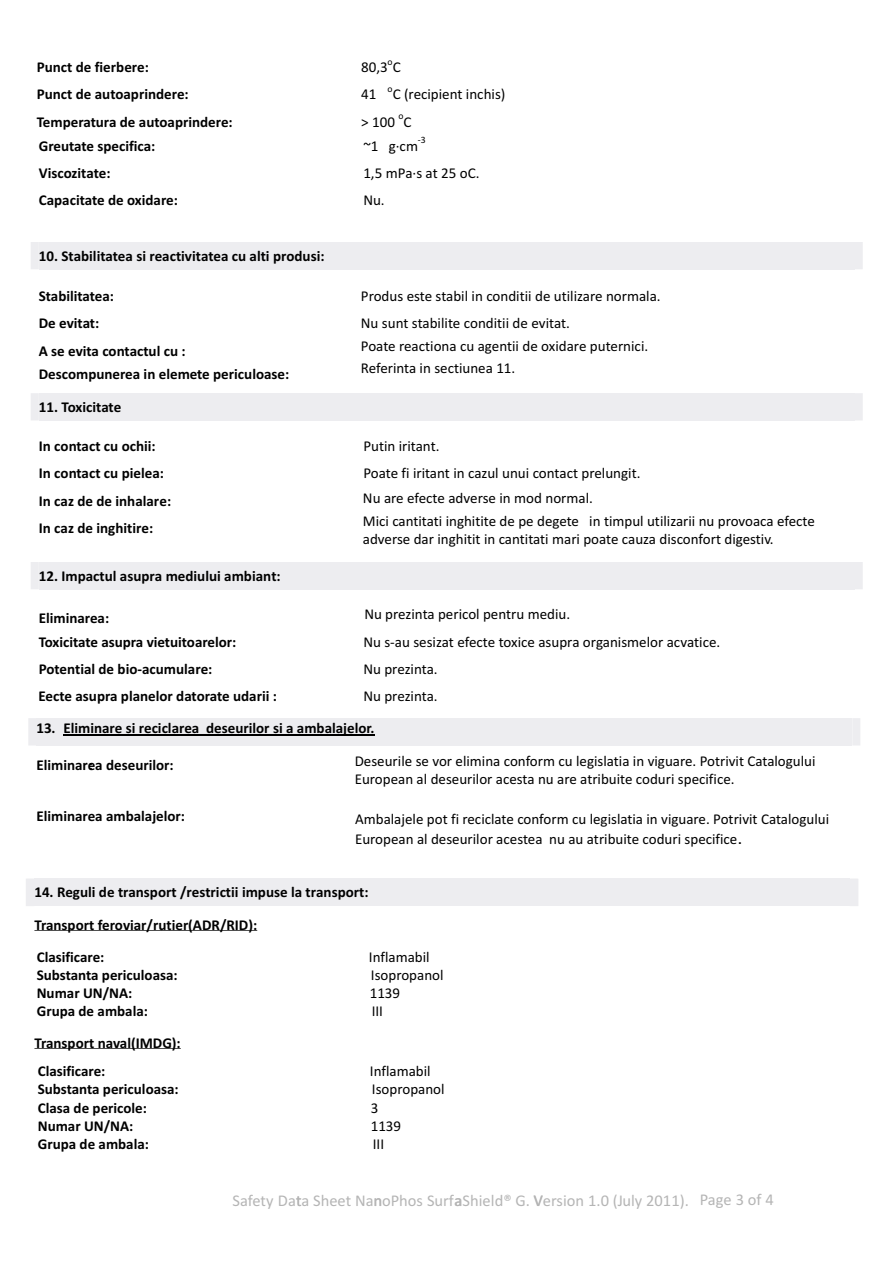
<style>
.page{position:relative;width:893px;height:1263px;background:#fff}
.page>*{position:absolute;margin:0;border:0;box-sizing:border-box;transform-origin:0 0}
.t1{font:16.5px "Calibri";color:#b5b5b5}
.t2{font:15px/18.3px "Calibri";color:#000}
.t3{font:700 15px/18.3px "Calibri";color:#000}
.t4{font:9.75px "Calibri";color:#000}
.s1{font-family:"Arial";font-size:18px}
</style>
<div class="page">
<div style="left:39px;top:242px;width:815px;height:27px;background:#ededf0"></div>
<div style="left:39px;top:393px;width:815px;height:27px;background:#ededf0"></div>
<div style="left:39px;top:562px;width:815px;height:27px;background:#ededf0"></div>
<div style="left:34px;top:879px;width:816px;height:27px;background:#ededf0"></div>
<hr style="left:34px;top:930px;width:154px;height:1px;background:#000">
<hr style="left:188px;top:930px;width:65px;height:1px;background:#000">
<hr style="left:34px;top:1048px;width:97px;height:1px;background:#000">
<hr style="left:131px;top:1048px;width:46px;height:1px;background:#000">
<div style="left:36px;top:718px;width:816px;height:28px;background:#ededf0"></div>
<hr style="left:63px;top:734px;width:311px;height:1px;background:#000">
<p class="t4" style="left:387px;top:57px;width:7px">o</p>
<p class="t3" style="left:37px;top:59px;width:114px">Punct de fierbere:</p>
<p class="t2" style="left:361px;top:59px;width:41px">80,3 C</p>
<p class="t3" style="left:37px;top:87px;width:153px">Punct de autoaprindere:</p>
<p class="t2" style="left:361px;top:87px;width:17px">41</p>
<p class="t4" style="left:387px;top:85px;width:7px">o</p>
<p class="t2" style="left:392px;top:87px;width:114px">C (recipient inchis)</p>
<p class="t3" style="left:37px;top:114px;width:197px">Temperatura de autoaprindere:</p>
<p class="t2" style="left:361px;top:114px;width:35px">&gt; 100</p>
<p class="t4" style="left:398px;top:112px;width:7px">o</p>
<p class="t2" style="left:403px;top:114px;width:10px">C</p>
<p class="t4" style="left:418px;top:136px;width:9px">‐3</p>
<p class="t3" style="left:39px;top:138px;width:118px">Greutate specifica:</p>
<p class="t2" style="left:363px;top:138px;width:56px">~1 g∙cm</p>
<p class="t3" style="left:39px;top:165px;width:73px">Viscozitate:</p>
<p class="t2" style="left:363px;top:165px;width:118px">1,5 mPa∙s at 25 oC.</p>
<p class="t3" style="left:39px;top:192px;width:141px">Capacitate de oxidare:</p>
<p class="t2" style="left:363px;top:192px;width:23px">Nu.</p>
<p class="t3" style="left:39px;top:248px;width:287px">10. Stabilitatea si reactivitatea cu alti produsi:</p>
<p class="t3" style="left:39px;top:288px;width:77px">Stabilitatea:</p>
<p class="t2" style="left:361px;top:288px;width:301px">Produs este stabil in conditii de utilizare normala.</p>
<p class="t3" style="left:39px;top:315px;width:62px">De evitat:</p>
<p class="t2" style="left:361px;top:315px;width:210px">Nu sunt stabilite conditii de evitat.</p>
<p class="t3" style="left:39px;top:343px;width:148px">A se evita contactul cu :</p>
<p class="t2" style="left:361px;top:338px;width:289px">Poate reactiona cu agentii de oxidare puternici.</p>
<p class="t3" style="left:39px;top:366px;width:252px">Descompunerea in elemete periculoase:</p>
<p class="t3" style="left:39px;top:399px;width:84px">11. Toxicitate</p>
<p class="t3" style="left:39px;top:438px;width:118px">In contact cu ochii:</p>
<p class="t2" style="left:363px;top:438px;width:78px">Putin iritant.</p>
<p class="t3" style="left:39px;top:466px;width:127px">In contact cu pielea:</p>
<p class="t2" style="left:363px;top:466px;width:279px">Poate fi iritant in cazul unui contact prelungit.</p>
<p class="t3" style="left:39px;top:493px;width:134px">In caz de de inhalare:</p>
<p class="t2" style="left:363px;top:490px;width:231px">Nu are efecte adverse in mod normal.</p>
<p class="t3" style="left:39px;top:520px;width:116px">In caz de inghitire:</p>
<p class="t3" style="left:39px;top:568px;width:243px">12. Impactul asupra mediului ambiant:</p>
<p class="t3" style="left:39px;top:608px;width:199px;line-height:23.5px">Eliminarea:<br>Toxicitate asupra vietuitoarelor:</p>
<p class="t2" style="left:361px;top:360px;width:156px">Referinta in sectiunea 11.</p>
<p class="t2" style="left:363px;top:513px;width:453px">Mici cantitati inghitite de pe degete in timpul utilizarii nu provoaca efecte adverse dar inghitit in cantitati mari poate cauza disconfort digestiv.</p>
<p class="t2" style="left:364px;top:606px;width:207px">Nu prezinta pericol pentru mediu.</p>
<p class="t2" style="left:363px;top:634px;width:358px">Nu s-au sesizat efecte toxice asupra organismelor acvatice.</p>
<p class="t3" style="left:39px;top:661px;width:175px">Potential de bio-acumulare:</p>
<p class="t2" style="left:363px;top:661px;width:76px">Nu prezinta.</p>
<p class="t3" style="left:39px;top:688px;width:240px">Eecte asupra planelor datorate udarii :</p>
<p class="t2" style="left:363px;top:688px;width:76px">Nu prezinta.</p>
<p class="t3" style="left:36px;top:720px;width:340px">13. Eliminare si reciclarea deseurilor si a ambalajelor.</p>
<p class="t3" style="left:36px;top:757px;width:139px">Eliminarea deseurilor:</p>
<p class="t2" style="left:355px;top:753px;width:462px">Deseurile se vor elimina conform cu legislatia in viguare. Potrivit Catalogului<br>European al deseurilor acesta nu are atribuite coduri specifice.</p>
<p class="t2" style="left:355px;top:810px;width:475px;line-height:20.2px">Ambalajele pot fi reciclate conform cu legislatia in viguare. Potrivit Catalogului<br>European al deseurilor acestea nu au atribuite coduri specifice<span class="s1">.</span></p>
<p class="t3" style="left:89px;top:757px;width:6px">:</p>
<p class="t3" style="left:36px;top:808px;width:150px">Eliminarea ambalajelor:</p>
<p class="t3" style="left:34px;top:877px;width:336px;line-height:32.8px">14. Reguli de transport /restrictii impuse la transport:<br>Transport feroviar/rutier(ADR/RID):</p>
<p class="t3" style="left:37px;top:949px;width:142px">Clasificare:<br>Substanta periculoasa:</p>
<p class="t2" style="left:369px;top:949px;width:62px">Inflamabil</p>
<p class="t2" style="left:371px;top:967px;width:74px">Isopropanol</p>
<p class="t3" style="left:37px;top:985px;width:97px">Numar UN/NA:</p>
<p class="t2" style="left:370px;top:985px;width:32px">1139</p>
<p class="t3" style="left:37px;top:1004px;width:113px">Grupa de ambala:</p>
<p class="t2" style="left:372px;top:1004px;width:13px">III</p>
<p class="t3" style="left:34px;top:1035px;width:148px">Transport naval(IMDG):</p>
<p class="t3" style="left:38px;top:1063px;width:142px">Clasificare:<br>Substanta periculoasa:</p>
<p class="t2" style="left:370px;top:1063px;width:62px">Inflamabil</p>
<p class="t2" style="left:372px;top:1081px;width:74px">Isopropanol</p>
<p class="t3" style="left:38px;top:1100px;width:111px">Clasa de pericole:</p>
<p class="t2" style="left:371px;top:1100px;width:9px">3</p>
<p class="t3" style="left:38px;top:1118px;width:97px">Numar UN/NA:</p>
<p class="t2" style="left:371px;top:1118px;width:32px">1139</p>
<p class="t3" style="left:38px;top:1136px;width:113px">Grupa de ambala:</p>
<p class="t2" style="left:373px;top:1136px;width:13px">III</p>
<p class="t1" style="left:232px;top:1194px;width:458px">Safety Data Sheet NanoPhos SurfaShield® G. Version 1.0 (July 2011).</p>
<p class="t1" style="left:699px;top:1193px;width:76px">Page 3 of 4</p>
</div>
